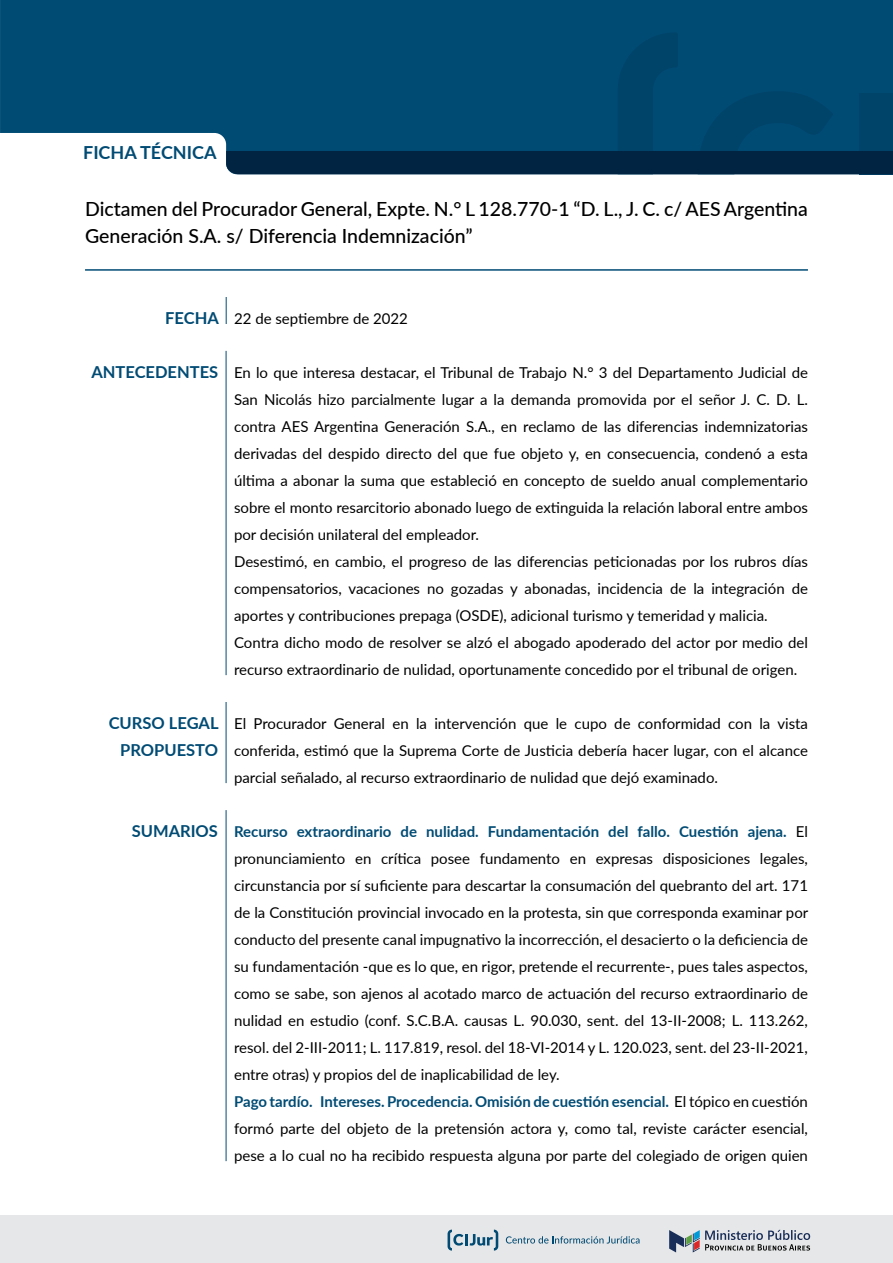
<style>
.page{position:relative;width:893px;height:1263px;background:#fff}
.page>*{position:absolute;margin:0;border:0;box-sizing:border-box;transform-origin:0 0}
.t1{font:500 19.5px/27px "Lato";color:#000}
.t2{font:700 18px "Lato";color:#004b74}
.t3{font:700 16.5px/27px "Lato";color:#004b74;text-align:right}
.t4{font:15px/27px "Lato";color:#000}
.s1{font-weight:700;color:#004b74}
</style>
<div class="page">
<div style="left:0;top:1215px;width:893px;height:48px;background:#e6e7e8"></div>
<svg style="left:669px;top:1230px;width:141px;height:22px"></svg>
<svg style="left:506px;top:1236px;width:133px;height:7px"></svg>
<svg style="left:448px;top:1229px;width:50px;height:21px"></svg>
<div style="left:0;top:0;width:893px;height:143px;background:#004b74"></div>
<svg style="left:226px;top:32px;width:667px;height:142px;background:#00446b"></svg>
<hr style="left:85px;top:269px;width:723px;height:2px;background:#004b74">
<svg style="left:226px;top:297px;width:1px;height:27px"></svg>
<hr style="left:226px;top:351px;width:1px;height:324px;background:#004b74">
<hr style="left:226px;top:702px;width:1px;height:81px;background:#004b74">
<hr style="left:226px;top:810px;width:1px;height:351px;background:#004b74">
<p class="t2" style="left:83px;top:139px;width:135px">FICHA TÉCNICA</p>
<h1 class="t1" style="left:85px;top:195px;width:724px">Dictamen del Procurador General, Expte. N.° L 128.770-1 “D. L., J. C. c/ AES Argentina<br>Generación S.A. s/ Diferencia Indemnización”</h1>
<p class="t3" style="left:165px;top:304px;width:55px">FECHA</p>
<p class="t4" style="left:234px;top:304px;width:175px">22 de septiembre de 2022</p>
<p class="t3" style="left:91px;top:358px;width:128px">ANTECEDENTES</p>
<p class="t3" style="left:109px;top:709px;width:111px">CURSO LEGAL<br>PROPUESTO</p>
<p class="t3" style="left:132px;top:817px;width:88px">SUMARIOS</p>
<p class="t4" style="left:234px;top:358px;width:575px">En lo que interesa destacar, el Tribunal de Trabajo N.° 3 del Departamento Judicial de San Nicolás hizo parcialmente lugar a la demanda promovida por el señor J. C. D. L. contra AES Argentina Generación S.A., en reclamo de las diferencias indemnizatorias derivadas del despido directo del que fue objeto y, en consecuencia, condenó a esta última a abonar la suma que estableció en concepto de sueldo anual complementario sobre el monto resarcitorio abonado luego de extinguida la relación laboral entre ambos por decisión unilateral del empleador.<br>Desestimó, en cambio, el progreso de las diferencias peticionadas por los rubros días compensatorios, vacaciones no gozadas y abonadas, incidencia de la integración de aportes y contribuciones prepaga (OSDE), adicional turismo y temeridad y malicia.<br>Contra dicho modo de resolver se alzó el abogado apoderado del actor por medio del recurso extraordinario de nulidad, oportunamente concedido por el tribunal de origen.</p>
<p class="t4" style="left:234px;top:709px;width:575px;text-align:justify">El Procurador General en la intervención que le cupo de conformidad con la vista conferida, estimó que la Suprema Corte de Justicia debería hacer lugar, con el alcance parcial señalado, al recurso extraordinario de nulidad que dejó examinado.</p>
<p class="t4" style="left:234px;top:817px;width:576px"><span class="s1">Recurso extraordinario de nulidad. Fundamentación del fallo. Cuestión ajena.</span> El pronunciamiento en crítica posee fundamento en expresas disposiciones legales, circunstancia por sí suficiente para descartar la consumación del quebranto del art. 171 de la Constitución provincial invocado en la protesta, sin que corresponda examinar por conducto del presente canal impugnativo la incorrección, el desacierto o la deficiencia de su fundamentación -que es lo que, en rigor, pretende el recurrente-, pues tales aspectos, como se sabe, son ajenos al acotado marco de actuación del recurso extraordinario de nulidad en estudio (conf. S.C.B.A. causas L. 90.030, sent. del 13-II-2008; L. 113.262, resol. del 2-III-2011; L. 117.819, resol. del 18-VI-2014 y L. 120.023, sent. del 23-II-2021, entre otras) y propios del de inaplicabilidad de ley.<br><span class="s1">Pago tardío. Intereses. Procedencia. Omisión de cuestión esencial.</span> El tópico en cuestión formó parte del objeto de la pretensión actora y, como tal, reviste carácter esencial, pese a lo cual no ha recibido respuesta alguna por parte del colegiado de origen quien</p>
</div>
